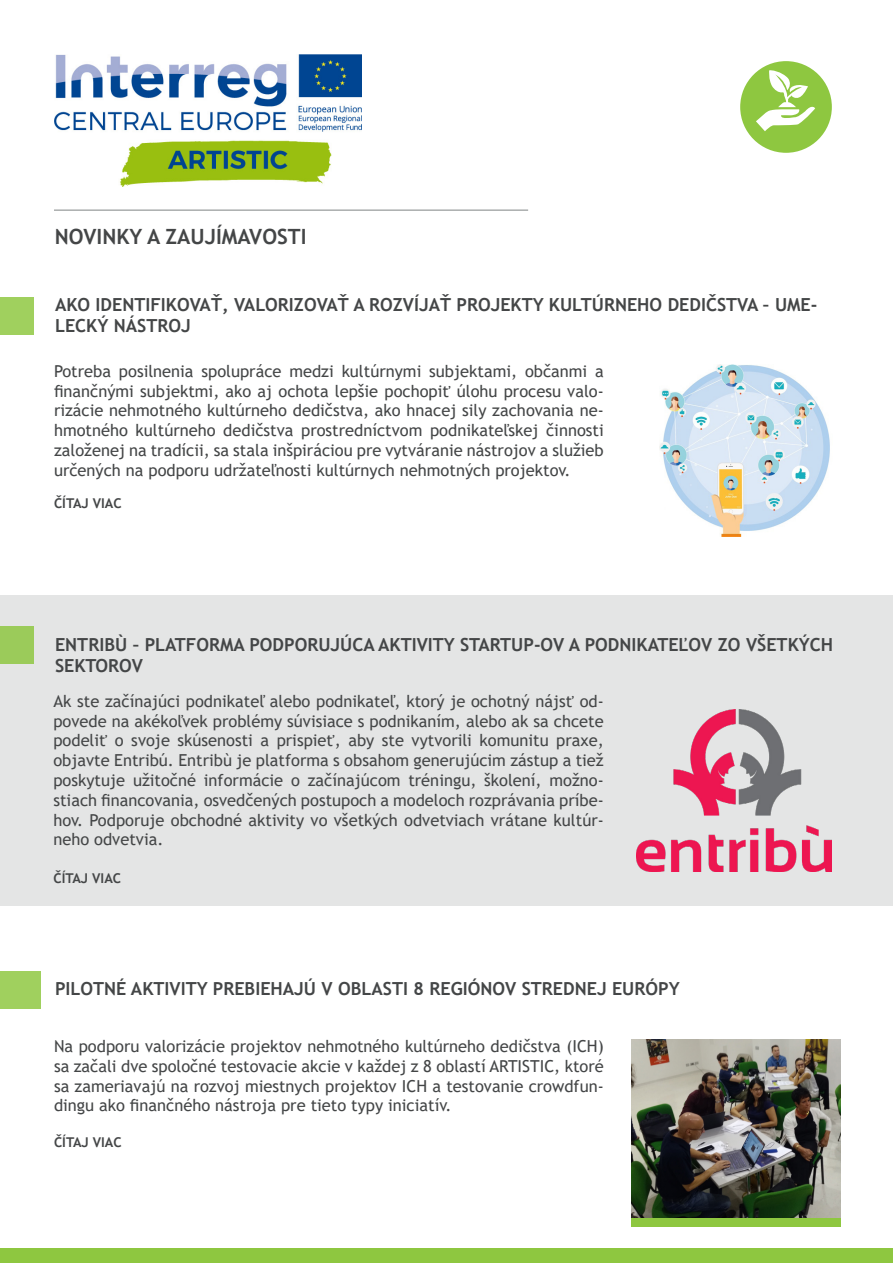
<style>
.page{position:relative;width:893px;height:1263px;background:#fff}
.page>*{position:absolute;margin:0;border:0;box-sizing:border-box;transform-origin:0 0}
.t1{font:700 21px "Trebuchet MS";color:#444647}
.t2{font:700 18px/21.6px "Trebuchet MS";color:#444647}
.t3{font:16.5px/19.8px "Trebuchet MS";color:#444647;text-align:justify}
.t4{font:700 13.5px "Trebuchet MS";color:#444647}
</style>
<div class="page">
<img style="left:54px;top:54px;width:307px;height:133px">
<svg style="left:736px;top:57px;width:100px;height:100px;fill:#8ec740"></svg>
<div style="left:733px;top:54px;width:106px;height:106px;border:7px solid #fff;border-radius:50%"></div>
<svg style="left:756px;top:69px;width:59px;height:62px"></svg>
<div style="left:0;top:1248px;width:893px;height:15px;background:#8ec740"></div>
<hr style="left:54px;top:209px;width:474px;height:2px;background:#aaadad">
<div style="left:0;top:595px;width:893px;height:311px;background:#e4e5e5"></div>
<div style="left:0;top:298px;width:34px;height:37px;background:#a0d05e"></div>
<div style="left:0;top:627px;width:34px;height:37px;background:#9bcb5a"></div>
<div style="left:0;top:971px;width:40px;height:38px;background:#a0d05e"></div>
<img style="left:659px;top:365px;width:171px;height:172px">
<img style="left:636px;top:709px;width:195px;height:163px">
<img style="left:631px;top:1040px;width:209px;height:178px">
<div style="left:631px;top:1218px;width:209px;height:8px;background:#8ec740"></div>
<p class="t1" style="left:55px;top:223px;width:253px">NOVINKY A ZAUJÍMAVOSTI</p>
<p class="t2" style="left:55px;top:294px;width:764px">AKO IDENTIFIKOVAŤ, VALORIZOVAŤ A ROZVÍJAŤ PROJEKTY KULTÚRNEHO DEDIČSTVA – UME-<br>LECKÝ NÁSTROJ</p>
<p class="t3" style="left:54px;top:361px;width:551px">Potreba posilnenia spolupráce medzi kultúrnymi subjektami, občanmi a finančnými subjektmi, ako aj ochota lepšie pochopiť úlohu procesu valo&shy;rizácie nehmotného kultúrneho dedičstva, ako hnacej sily zachovania ne&shy;hmotného kultúrneho dedičstva prostredníctvom podnikateľskej činnosti založenej na tradícii, sa stala inšpiráciou pre vytváranie nástrojov a služieb určených na podporu udržateľnosti kultúrnych nehmotných projektov.</p>
<p class="t4" style="left:54px;top:495px;width:69px">ČÍTAJ VIAC</p>
<p class="t2" style="left:55px;top:633px;width:780px">ENTRIBÙ – PLATFORMA PODPORUJÚCA AKTIVITY STARTUP-OV A PODNIKATEĽOV ZO VŠETKÝCH<br>SEKTOROV</p>
<p class="t3" style="left:53px;top:691px;width:552px">Ak ste začínajúci podnikateľ alebo podnikateľ, ktorý je ochotný nájsť od&shy;povede na akékoľvek problémy súvisiace s podnikaním, alebo ak sa chcete podeliť o svoje skúsenosti a prispieť, aby ste vytvorili komunitu praxe, objavte Entribú. Entribù je platforma s obsahom generujúcim zástup a tiež poskytuje užitočné informácie o začínajúcom tréningu, školení, možno&shy;stiach financovania, osvedčených postupoch a modeloch rozprávania príbe&shy;hov. Podporuje obchodné aktivity vo všetkých odvetviach vrátane kultúr&shy;neho odvetvia.</p>
<p class="t4" style="left:53px;top:870px;width:69px">ČÍTAJ VIAC</p>
<p class="t2" style="left:55px;top:978px;width:626px">PILOTNÉ AKTIVITY PREBIEHAJÚ V OBLASTI 8 REGIÓNOV STREDNEJ EURÓPY</p>
<p class="t3" style="left:54px;top:1036px;width:551px">Na podporu valorizácie projektov nehmotného kultúrneho dedičstva (ICH) sa začali dve spoločné testovacie akcie v každej z 8 oblastí ARTISTIC, ktoré sa zameriavajú na rozvoj miestnych projektov ICH a testovanie crowdfun&shy;dingu ako finančného nástroja pre tieto typy iniciatív.</p>
<p class="t4" style="left:54px;top:1134px;width:69px">ČÍTAJ VIAC</p>
</div>
